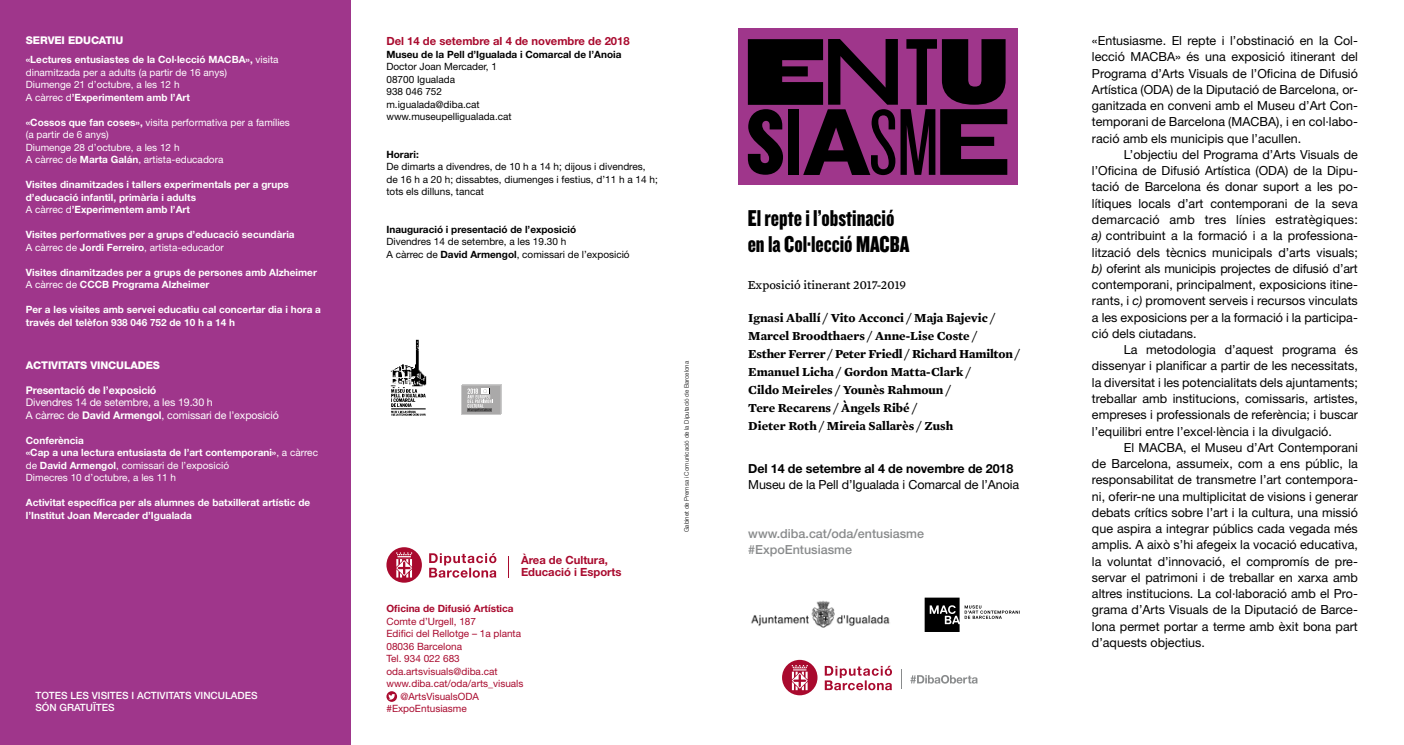
<style>
.page{position:relative;width:1404px;height:745px;background:#fff}
.page>*{position:absolute;margin:0;border:0;box-sizing:border-box;transform-origin:0 0}
.t1{font:23.75px/26.2px "Knockout HTF69 Full Liteweight";color:#000}
.t2{font:12.5px/16.2px "Helvetica Neue LT Std";color:#000;text-align:justify}
.t3{font:700 12.5px/18.1px "Mercury Text G1";color:#000}
.t4{font:500 12.5px/16.2px "Helvetica Neue LT Std";color:#898b8c}
.t5{font:700 12.5px "Helvetica Neue LT Std";letter-spacing:-.01em;color:#000}
.t6{font:12.5px "Mercury Text G4 Roman";color:#000}
.t7{font:700 11.25px/11.2px "Helvetica Neue LT Std";color:#a90a2e}
.t8{font:10.62px/12.5px "Helvetica Neue LT Std";letter-spacing:-.01em;color:#fff}
.t9{font:800 10.62px "Helvetica Neue LT Std";letter-spacing:-.01em;color:#fff}
.t10{font:700 10.62px "Helvetica Neue LT Std";letter-spacing:-.01em;color:#fff}
.t11{font:700 10px/12.5px "Helvetica Neue LT Std";color:#fff}
.t12{font:10px/12.5px "Helvetica Neue LT Std";color:#000}
.t13{font:10px/12.5px "Helvetica Neue LT Std";color:#fff}
.t14{font:10px "Helvetica Neue LT Std";color:#a90a2e}
.t15{font:700 10px "Helvetica Neue LT Std";color:#000}
.t16{font:500 10px/12.5px "Helvetica Neue LT Std";color:#fff}
.t17{font:700 10px "Helvetica Neue LT Std";color:#a90a2e}
.t18{font:300 6.25px "Helvetica Neue LT Std";color:#000}
.s1{font-weight:700}
.s2{font-weight:400}
.s3{font-style:italic}
</style>
<div class="page">
<div style="left:0;top:0;width:351px;height:744px;background:#9f368b"></div>
<div style="left:737px;top:29px;width:280px;height:156px;background:#9f368b"></div>
<svg style="left:747px;top:39px;width:260px;height:136px"></svg>
<svg style="left:924px;top:597px;width:95px;height:34px"></svg>
<svg style="left:386px;top:691px;width:11px;height:10px"></svg>
<svg style="left:508px;top:556px;width:1px;height:21px"></svg>
<svg style="left:386px;top:547px;width:36px;height:35px"></svg>
<svg style="left:429px;top:553px;width:67px;height:24px"></svg>
<img style="left:751px;top:601px;width:139px;height:27px">
<svg style="left:391px;top:389px;width:34px;height:26px"></svg>
<hr style="left:391px;top:408px;width:34px;height:1px;background:#000">
<img style="left:390px;top:339px;width:37px;height:49px">
<svg style="left:824px;top:665px;width:67px;height:24px"></svg>
<svg style="left:782px;top:659px;width:35px;height:35px"></svg>
<svg style="left:910px;top:675px;width:67px;height:8px"></svg>
<div style="left:461px;top:385px;width:39px;height:30px;background:#aaa9a9"></div>
<div style="left:462px;top:383px;width:40px;height:30px;background:linear-gradient(to bottom,#b9b8b8,#b9b8b8)"></div>
<svg style="left:462px;top:385px;width:38px;height:28px"></svg>
<svg style="left:467px;top:388px;width:26px;height:23px"></svg>
<p class="t9" style="left:26px;top:34px;width:99px">SERVEI EDUCATIU</p>
<p class="t13" style="left:26px;top:53px;width:254px"><span class="s1">«Lectures entusiastes de la Col·lecció MACBA»,</span> visita dinamitzada per a adults (a partir de 16 anys)<br>Diumenge 21 d’octubre, a les 12 h<br>A càrrec d<span class="s1">’Experimentem amb l’Art</span></p>
<p class="t13" style="left:26px;top:116px;width:265px"><span class="s1">«Cossos que fan coses»,</span> visita performativa per a famílies (a partir de 6 anys)<br>Diumenge 28 d’octubre, a les 12 h<br>A càrrec de <span class="s1">Marta Galán</span>, artista-educadora</p>
<p class="t11" style="left:26px;top:178px;width:264px">Visites dinamitzades i tallers experimentals per a grups d’educació infantil, primària i adults<br><span class="s2">A càrrec d</span>’Experimentem amb l’Art</p>
<p class="t11" style="left:26px;top:228px;width:270px">Visites performatives per a grups d’educació secundària<br><span class="s2">A càrrec de</span> Jordi Ferreiro<span class="s2">, artista-educador</span></p>
<p class="t11" style="left:26px;top:266px;width:292px">Visites dinamitzades per a grups de persones amb Alzheimer<br><span class="s2">A càrrec de</span> CCCB Programa Alzheimer</p>
<p class="t11" style="left:26px;top:303px;width:296px">Per a les visites amb servei educatiu cal concertar dia i hora a través del telèfon 938 046 752 de 10 h a 14 h</p>
<p class="t9" style="left:26px;top:358px;width:136px">ACTIVITATS VINCULADES</p>
<p class="t10" style="left:26px;top:383px;width:132px">Presentació de l’exposició</p>
<p class="t8" style="left:26px;top:395px;width:254px">Divendres 14 de setembre, a les 19.30 h<br>A càrrec de <span class="s1">David Armengol</span>, comissari de l’exposició</p>
<p class="t11" style="left:26px;top:433px;width:294px">Conferència<br>«Cap a una lectura entusiasta de l’art contemporani»<span class="s2">, a càrrec de</span> David Armengol<span class="s2">, comissari de l’exposició<br>Dimecres 10 d’octubre, a les 11 h</span></p>
<p class="t11" style="left:26px;top:496px;width:286px">Activitat específica per als alumnes de batxillerat artístic de l’Institut Joan Mercader d’Igualada</p>
<p class="t16" style="left:35px;top:688px;width:223px">TOTES LES VISITES I ACTIVITATS VINCULADES<br>SÓN GRATUÏTES</p>
<p class="t7" style="left:386px;top:35px;width:245px">Del 14 de setembre al 4 de novembre de 2018</p>
<p class="t15" style="left:386px;top:48px;width:236px">Museu de la Pell d’Igualada i Comarcal de l’Anoia</p>
<p class="t12" style="left:386px;top:60px;width:127px">Doctor Joan Mercader, 1<br>08700 Igualada<br>938 046 752 m.igualada@diba.cat www.museupelligualada.cat</p>
<p class="t15" style="left:386px;top:148px;width:34px">Horari:</p>
<p class="t12" style="left:386px;top:160px;width:273px">De dimarts a divendres, de 10 h a 14 h; dijous i divendres, de 16 h a 20 h; dissabtes, diumenges i festius, d’11 h a 14 h; tots els dilluns, tancat</p>
<p class="t15" style="left:386px;top:223px;width:191px">Inauguració i presentació de l’exposició</p>
<p class="t12" style="left:386px;top:235px;width:245px">Divendres 14 de setembre, a les 19.30 h<br>A càrrec de <span class="s1">David Armengol</span>, comissari de l’exposició</p>
<p class="t7" style="left:521px;top:554px;width:102px">Àrea de Cultura,<br>Educació i Esports</p>
<p class="t17" style="left:386px;top:602px;width:129px">Oficina de Difusió Artística</p>
<p class="t14" style="left:386px;top:614px;width:91px">Comte d’Urgell, 187</p>
<p class="t14" style="left:386px;top:627px;width:136px">Edifici del Rellotge – 1a planta</p>
<p class="t14" style="left:386px;top:639px;width:77px">08036 Barcelona</p>
<p class="t14" style="left:386px;top:652px;width:75px">Tel. 934 022 683</p>
<p class="t14" style="left:386px;top:664px;width:113px">oda.artsvisuals@diba.cat</p>
<p class="t14" style="left:386px;top:677px;width:139px">www.diba.cat/oda/arts_visuals</p>
<p class="t14" style="left:400px;top:689px;width:80px">@ArtsVisualsODA</p>
<p class="t14" style="left:386px;top:702px;width:82px">#ExpoEntusiasme</p>
<p class="t18" style="left:682px;top:531px;width:172px;rotate:-90deg">Gabinet de Premsa i Comunicació de la Diputació de Barcelona</p>
<h1 class="t1" style="left:747px;top:205px;width:163px">El repte i l’obstinació en la Col·lecció MACBA</h1>
<p class="t6" style="left:747px;top:277px;width:160px">Exposició itinerant 2017-2019</p>
<p class="t3" style="left:748px;top:308px;width:273px">Ignasi Aballí / Vito Acconci / Maja Bajevic / Marcel Broodthaers / Anne-Lise Coste /<br>Esther Ferrer / Peter Friedl / Richard Hamilton / Emanuel Licha / Gordon Matta-Clark /<br>Cildo Meireles / Younès Rahmoun /<br>Tere Recarens / Àngels Ribé /<br>Dieter Roth / Mireia Sallarès / Zush</p>
<p class="t5" style="left:748px;top:460px;width:266px">Del 14 de setembre al 4 de novembre de 2018</p>
<p class="t2" style="left:748px;top:476px;width:272px">Museu de la Pell d’Igualada i Comarcal de l’Anoia</p>
<p class="t4" style="left:748px;top:525px;width:177px">www.diba.cat/oda/entusiasme #ExpoEntusiasme</p>
<p class="t2" style="left:1091px;top:32px;width:267px">«Entusiasme. El repte i l’obstinació en la Col· lecció MACBA» és una exposició itinerant del Programa d’Arts Visuals de l’Oficina de Difusió Artística (ODA) de la Diputació de Barcelona, or· ganitzada en conveni amb el Museu d’Art Con· temporani de Barcelona (MACBA), i en col·labo· ració amb els municipis que l’acullen.</p>
<p class="t2" style="left:1091px;top:146px;width:267px;text-indent:32px">L’objectiu del Programa d’Arts Visuals de l’Oficina de Difusió Artística (ODA) de la Dipu· tació de Barcelona és donar suport a les po· lítiques locals d’art contemporani de la seva demarcació amb tres línies estratègiques: <span class="s3">a)</span> contribuint a la formació i a la professiona· lització dels tècnics municipals d’arts visuals; <span class="s3">b)</span> oferint als municipis projectes de difusió d’art contemporani, principalment, exposicions itine· rants, i <span class="s3">c)</span> promovent serveis i recursos vinculats a les exposicions per a la formació i la participa· ció dels ciutadans.</p>
<p class="t2" style="left:1091px;top:341px;width:267px;text-indent:32px">La metodologia d’aquest programa és dissenyar i planificar a partir de les necessitats, la diversitat i les potencialitats dels ajuntaments; treballar amb institucions, comissaris, artistes, empreses i professionals de referència; i buscar l’equilibri entre l’excel·lència i la divulgació.</p>
<p class="t2" style="left:1091px;top:439px;width:267px;text-indent:32px">El MACBA, el Museu d’Art Contemporani de Barcelona, assumeix, com a ens públic, la responsabilitat de transmetre l’art contempora· ni, oferir-ne una multiplicitat de visions i generar debats crítics sobre l’art i la cultura, una missió que aspira a integrar públics cada vegada més amplis. A això s’hi afegeix la vocació educativa, la voluntat d’innovació, el compromís de pre· servar el patrimoni i de treballar en xarxa amb altres institucions. La col·laboració amb el Pro· grama d’Arts Visuals de la Diputació de Barce· lona permet portar a terme amb èxit bona part d’aquests objectius.</p>
</div>
